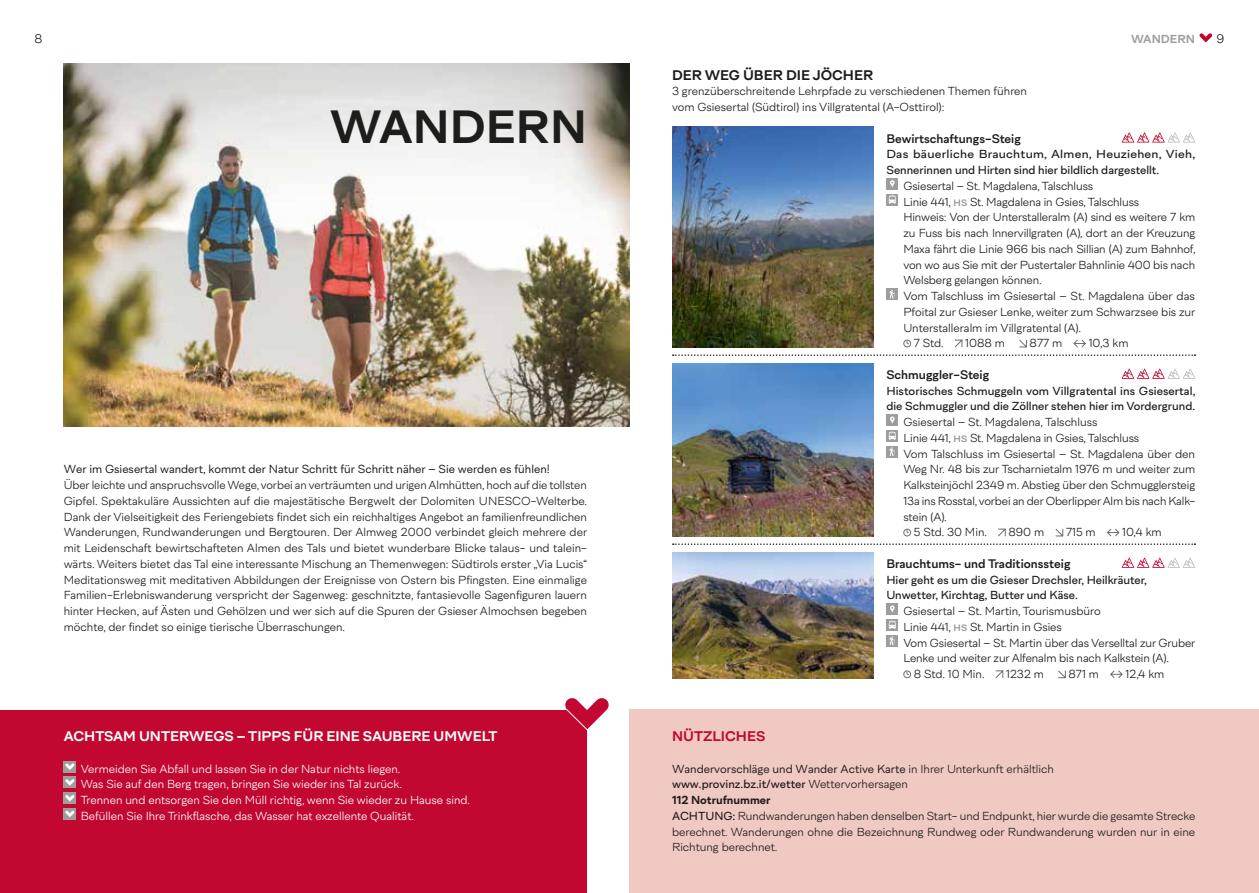
<style>
.page{position:relative;width:1259px;height:893px;background:#fff}
.page>*{position:absolute;margin:0;border:0;box-sizing:border-box;transform-origin:0 0}
.t1{font:700 45px "Cordillera";color:#1d1d1b}
.t2{font:700 13.5px "Cordillera";color:#fff}
.t3{font:700 13.5px "Cordillera";color:#1d1d1b}
.t4{font:700 13.5px "Cordillera";color:#c20831}
.t5{font:600 12px "Cordillera";color:#1d1d1b}
.t6{font:300 12px "Cordillera";color:#1d1d1b}
.t7{font:300 11.25px/15.8px "Cordillera";letter-spacing:-.01em;color:#1d1d1b}
.t8{font:300 11.25px/15.8px "Cordillera";color:#fff}
.t9{font:500 11.25px/15.8px "Cordillera";color:#1d1d1b}
.t10{font:500 11.25px/15.8px "Cordillera";color:#1d1d1b;scale:1.08 1}
.t11{font:11.25px "Cordillera";color:#1d1d1b}
.t12{font:700 11.25px "Cordillera";color:#9d9d9c}
.s1{font-weight:700;font-size:9px;color:#9d9d9c}
.s2{font-weight:400}
.s3{font-weight:500}
.s4{font-weight:700}
</style>
<div class="page">
<img style="left:64px;top:64px;width:565px;height:362px">
<div style="left:0;top:710px;width:587px;height:183px;background:#c20831"></div>
<svg style="left:1121px;top:132px;width:74px;height:11px"></svg>
<div style="left:886px;top:178px;width:12px;height:12px;background:#9d9d9c"></div>
<svg style="left:890px;top:180px;width:4px;height:8px"></svg>
<svg style="left:886px;top:194px;width:12px;height:12px"></svg>
<svg style="left:888px;top:195px;width:7px;height:9px"></svg>
<div style="left:886px;top:288px;width:12px;height:12px;background:#9d9d9c"></div>
<svg style="left:889px;top:290px;width:6px;height:8px"></svg>
<svg style="left:903px;top:339px;width:8px;height:9px"></svg>
<svg style="left:954px;top:339px;width:9px;height:9px"></svg>
<svg style="left:1019px;top:339px;width:8px;height:9px"></svg>
<svg style="left:1073px;top:339px;width:13px;height:9px"></svg>
<svg style="left:1121px;top:369px;width:74px;height:10px"></svg>
<div style="left:886px;top:414px;width:12px;height:12px;background:#9d9d9c"></div>
<svg style="left:890px;top:416px;width:4px;height:8px"></svg>
<svg style="left:886px;top:430px;width:12px;height:12px"></svg>
<svg style="left:888px;top:432px;width:7px;height:8px"></svg>
<div style="left:886px;top:446px;width:12px;height:12px;background:#9d9d9c"></div>
<svg style="left:889px;top:447px;width:6px;height:9px"></svg>
<svg style="left:903px;top:528px;width:8px;height:9px"></svg>
<svg style="left:998px;top:528px;width:8px;height:9px"></svg>
<svg style="left:1055px;top:528px;width:8px;height:9px"></svg>
<svg style="left:1107px;top:528px;width:13px;height:9px"></svg>
<svg style="left:1121px;top:558px;width:74px;height:10px"></svg>
<div style="left:886px;top:603px;width:12px;height:12px;background:#9d9d9c"></div>
<svg style="left:890px;top:605px;width:4px;height:8px"></svg>
<svg style="left:886px;top:619px;width:12px;height:12px"></svg>
<svg style="left:888px;top:621px;width:7px;height:8px"></svg>
<div style="left:886px;top:635px;width:12px;height:12px;background:#9d9d9c"></div>
<svg style="left:889px;top:636px;width:6px;height:9px"></svg>
<svg style="left:903px;top:670px;width:8px;height:8px"></svg>
<svg style="left:995px;top:670px;width:8px;height:8px"></svg>
<svg style="left:1058px;top:670px;width:8px;height:9px"></svg>
<svg style="left:1110px;top:670px;width:13px;height:8px"></svg>
<div style="left:64px;top:761px;width:12px;height:12px;background:#9e9e9c"></div>
<svg style="left:65px;top:763px;width:10px;height:7px"></svg>
<div style="left:64px;top:777px;width:12px;height:11px;background:#9e9e9c"></div>
<svg style="left:65px;top:779px;width:10px;height:7px"></svg>
<div style="left:64px;top:792px;width:12px;height:12px;background:#9e9e9c"></div>
<svg style="left:65px;top:795px;width:10px;height:6px"></svg>
<div style="left:64px;top:808px;width:12px;height:12px;background:#9e9e9c"></div>
<svg style="left:65px;top:811px;width:10px;height:6px"></svg>
<svg style="left:565px;top:698px;width:44px;height:32px"></svg>
<img style="left:672px;top:127px;width:201px;height:220px">
<img style="left:672px;top:363px;width:201px;height:173px">
<img style="left:672px;top:552px;width:201px;height:126px">
<svg style="left:673px;top:354px;width:522px;height:2px"></svg>
<svg style="left:673px;top:543px;width:522px;height:2px"></svg>
<div style="left:629px;top:710px;width:630px;height:183px;background:#f1c9c3"></div>
<svg style="left:1199px;top:33px;width:13px;height:10px"></svg>
<p class="t6" style="left:35px;top:30px;width:9px">8</p>
<p class="t6" style="left:1216px;top:30px;width:9px">9</p>
<p class="t12" style="left:1131px;top:30px;width:66px">WANDERN</p>
<h1 class="t1" style="left:330px;top:91px;width:258px">WANDERN</h1>
<p class="t11" style="left:64px;top:461px;width:487px">Wer im Gsiesertal wandert, kommt der Natur Schritt für Schritt näher – Sie werden es fühlen!</p>
<p class="t7" style="left:64px;top:477px;width:525px;text-align:justify">Über leichte und anspruchsvolle Wege, vorbei an verträumten und urigen Almhütten, hoch auf die tollsten Gipfel. Spektakuläre Aussichten auf die majestätische Bergwelt der Dolomiten UNESCO-Welterbe.<br>Dank der Vielseitigkeit des Feriengebiets findet sich ein reichhaltiges Angebot an familienfreundlichen Wanderungen, Rundwanderungen und Bergtouren. Der Almweg 2000 verbindet gleich mehrere der mit Leidenschaft bewirtschafteten Almen des Tals und bietet wunderbare Blicke talaus- und talein&shy;wärts. Weiters bietet das Tal eine interessante Mischung an Themenwegen: Südtirols erster „Via Lucis“ Meditationsweg mit meditativen Abbildungen der Ereignisse von Ostern bis Pfingsten. Eine einmalige Familien-Erlebniswanderung verspricht der Sagenweg: geschnitzte, fantasievolle Sagenfiguren lauern hinter Hecken, auf Ästen und Gehölzen und wer sich auf die Spuren der Gsieser Almochsen begeben möchte, der findet so einige tierische Überraschungen.</p>
<p class="t2" style="left:64px;top:725px;width:435px">ACHTSAM UNTERWEGS – TIPPS FÜR EINE SAUBERE UMWELT</p>
<p class="t8" style="left:81px;top:760px;width:391px">Vermeiden Sie Abfall und lassen Sie in der Natur nichts liegen.<br>Was Sie auf den Berg tragen, bringen Sie wieder ins Tal zurück.<br>Trennen und entsorgen Sie den Müll richtig, wenn Sie wieder zu Hause sind.<br>Befüllen Sie Ihre Trinkflasche, das Wasser hat exzellente Qualität.</p>
<p class="t3" style="left:672px;top:64px;width:203px">DER WEG ÜBER DIE JÖCHER</p>
<p class="t7" style="left:672px;top:83px;width:356px">3 grenzüberschreitende Lehrpfade zu verschiedenen Themen führen vom Gsiesertal (Südtirol) ins Villgratental (A-Osttirol):</p>
<p class="t5" style="left:886px;top:129px;width:136px">Bewirtschaftungs-Steig</p>
<p class="t10" style="left:886px;top:146px;width:288px">Das bäuerliche Brauchtum, Almen, Heuziehen, Vieh,<br>Sennerinnen und Hirten sind hier bildlich dargestellt.</p>
<p class="t7" style="left:903px;top:177px;width:191px">Gsiesertal – St. Magdalena, Talschluss</p>
<p class="t7" style="left:903px;top:193px;width:237px">Linie 441, <span class="s1">HS</span> St. Magdalena in Gsies, Talschluss</p>
<p class="t7" style="left:903px;top:209px;width:293px">Hinweis: Von der Unterstalleralm (A) sind es weitere 7 km</p>
<p class="t7" style="left:903px;top:225px;width:293px">zu Fuss bis nach Innervillgraten (A), dort an der Kreuzung</p>
<p class="t7" style="left:903px;top:240px;width:293px">Maxa fährt die Linie 966 bis nach Sillian (A) zum Bahnhof,</p>
<p class="t7" style="left:903px;top:256px;width:293px">von wo aus Sie mit der Pustertaler Bahnlinie 400 bis nach</p>
<p class="t7" style="left:903px;top:272px;width:140px">Welsberg gelangen können.</p>
<p class="t7" style="left:903px;top:288px;width:293px">Vom Talschluss im Gsiesertal – St. Magdalena über das</p>
<p class="t7" style="left:903px;top:303px;width:293px">Pfoital zur Gsieser Lenke, weiter zum Schwarzsee bis zur</p>
<p class="t7" style="left:903px;top:319px;width:179px">Unterstalleralm im Villgratental (A).</p>
<p class="t7" style="left:914px;top:335px;width:32px">7 Std.</p>
<p class="t7" style="left:965px;top:335px;width:41px">1088 m</p>
<p class="t7" style="left:1029px;top:335px;width:34px">877 m</p>
<p class="t7" style="left:1088px;top:335px;width:41px">10,3 km</p>
<p class="t5" style="left:886px;top:365px;width:104px">Schmuggler-Steig</p>
<p class="t9" style="left:886px;top:382px;width:311px">Historisches Schmuggeln vom Villgratental ins Gsiesertal, die Schmuggler und die Zöllner stehen hier im Vordergrund.</p>
<p class="t7" style="left:903px;top:414px;width:195px">Gsiesertal – St. Magdalena, Talschluss</p>
<p class="t7" style="left:903px;top:429px;width:237px">Linie 441, <span class="s1">HS</span> St. Magdalena in Gsies, Talschluss</p>
<p class="t7" style="left:903px;top:445px;width:293px">Vom Talschluss im Gsiesertal – St. Magdalena über den</p>
<p class="t7" style="left:903px;top:461px;width:293px">Weg Nr. 48 bis zur Tscharnietalm 1976 m und weiter zum</p>
<p class="t7" style="left:903px;top:477px;width:293px">Kalksteinjöchl 2349 m. Abstieg über den Schmugglersteig</p>
<p class="t7" style="left:903px;top:492px;width:293px">13a ins Rosstal, vorbei an der Oberlipper Alm bis nach Kalk-</p>
<p class="t7" style="left:903px;top:508px;width:45px">stein (A).</p>
<p class="t7" style="left:914px;top:524px;width:75px">5 Std. 30 Min.</p>
<p class="t7" style="left:1008px;top:524px;width:37px">890 m</p>
<p class="t7" style="left:1066px;top:524px;width:31px">715 m</p>
<p class="t7" style="left:1122px;top:524px;width:41px">10,4 km</p>
<p class="t5" style="left:886px;top:554px;width:186px">Brauchtums- und Traditionssteig</p>
<p class="t9" style="left:886px;top:571px;width:262px">Hier geht es um die Gsieser Drechsler, Heilkräuter,<br>Unwetter, Kirchtag, Butter und Käse.</p>
<p class="t7" style="left:903px;top:603px;width:199px">Gsiesertal – St. Martin, Tourismusbüro</p>
<p class="t7" style="left:903px;top:618px;width:160px">Linie 441, <span class="s1">HS</span> St. Martin in Gsies</p>
<p class="t7" style="left:903px;top:634px;width:293px">Vom Gsiesertal – St. Martin über das Verselltal zur Gruber</p>
<p class="t7" style="left:903px;top:650px;width:267px">Lenke und weiter zur Alfenalm bis nach Kalkstein (A).</p>
<p class="t7" style="left:914px;top:666px;width:72px">8 Std. 10 Min.</p>
<p class="t7" style="left:1006px;top:666px;width:39px">1232 m</p>
<p class="t7" style="left:1068px;top:666px;width:32px">871 m</p>
<p class="t7" style="left:1125px;top:666px;width:40px">12,4 km</p>
<p class="t4" style="left:672px;top:725px;width:95px">NÜTZLICHES</p>
<p class="t7" style="left:672px;top:760px;width:525px"><span class="s2">Wandervorschläge und Wander Active Karte</span> in Ihrer Unterkunft erhältlich<br><span class="s3">www.provinz.bz.it/wetter</span> Wettervorhersagen<br><span class="s4">112 Notrufnummer<br></span><span class="s3">ACHTUNG:</span> Rundwanderungen haben denselben Start- und Endpunkt, hier wurde die gesamte Strecke berechnet. Wanderungen ohne die Bezeichnung Rundweg oder Rundwanderung wurden nur in eine Richtung berechnet.</p>
</div>
